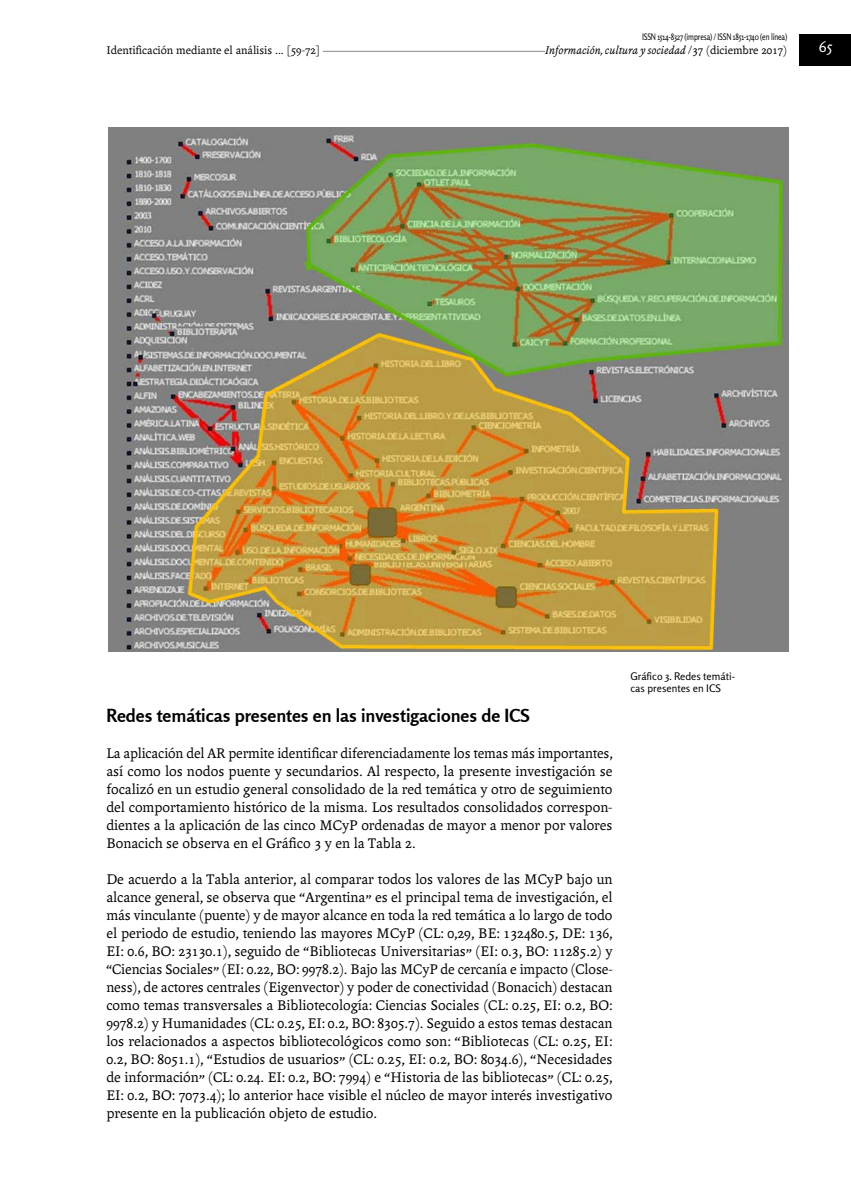
<style>
.page{position:relative;width:851px;height:1191px;background:#fff}
.page>*{position:absolute;margin:0;border:0;box-sizing:border-box;transform-origin:0 0}
.Art____Subtítulo{font:700 18px "Rosario";color:#000}
.Art____Texto_princip{font:15px/18px "Andralis ND Os F";color:#000;text-align:justify}
.t1{font:15px "Rosario";color:#fff}
.t2{font:italic 12px "Andralis ND Os F";color:#000}
.t3{font:12px "Andralis ND Os F";color:#000}
.t4{font:10.5px/12.6px "Rosario";color:#000}
.t5{font:9px "Rosario";letter-spacing:-.02em;color:#000;scale:.8 1}
.s1{font-style:normal}
</style>
<div class="page">
<hr style="left:106px;top:51px;width:546px;height:1px;background:#87888a">
<div style="left:545px;top:44px;width:242px;height:15px;background:#fff"></div>
<div style="left:799px;top:35px;width:51px;height:31px;background:#000"></div>
<div style="left:106px;top:44px;width:217px;height:15px;background:#fff"></div>
<img style="left:108px;top:128px;width:679px;height:523px">
<p class="t5" style="left:642px;top:31px;width:183px">ISSN 1514-8327 (impresa) / ISSN 1851-1740 (en línea)</p>
<p class="t3" style="left:106px;top:44px;width:215px">Identificación mediante el análisis ... [59-72]</p>
<p class="t2" style="left:545px;top:44px;width:243px">Información, cultura y sociedad <span class="s1">/37 (diciembre 2017)</span></p>
<p class="t1" style="left:818px;top:38px;width:15px">65</p>
<p class="Art____Subtítulo" style="left:106px;top:704px;width:425px">Redes temáticas presentes en las investigaciones de ICS</p>
<p class="Art____Texto_princip" style="left:106px;top:744px;width:507px">La aplicación del AR permite identificar diferenciadamente los temas más importantes, así como los nodos puente y secundarios. Al respecto, la presente investigación se focalizó en un estudio general consolidado de la red temática y otro de seguimiento del comportamiento histórico de la misma. Los resultados consolidados correspon&shy;dientes a la aplicación de las cinco MCyP ordenadas de mayor a menor por valores Bonacich se observa en el Gráfico 3 y en la Tabla 2.</p>
<p class="Art____Texto_princip" style="left:106px;top:870px;width:507px">De acuerdo a la Tabla anterior, al comparar todos los valores de las MCyP bajo un alcance general, se observa que “Argentina” es el principal tema de investigación, el más vinculante (puente) y de mayor alcance en toda la red temática a lo largo de todo el periodo de estudio, teniendo las mayores MCyP (CL: 0,29, BE: 132480.5, DE: 136, EI: 0.6, BO: 23130.1), seguido de “Bibliotecas Universitarias” (EI: 0.3, BO: 11285.2) y “Ciencias Sociales” (EI: 0.22, BO: 9978.2). Bajo las MCyP de cercanía e impacto (Close&shy;ness), de actores centrales (Eigenvector) y poder de conectividad (Bonacich) destacan como temas transversales a Bibliotecología: Ciencias Sociales (CL: 0.25, EI: 0.2, BO:<br>9978.2) y Humanidades (CL: 0.25, EI: 0.2, BO: 8305.7). Seguido a estos temas destacan los relacionados a aspectos bibliotecológicos como son: “Bibliotecas (CL: 0.25, EI:<br>0.2, BO: 8051.1), “Estudios de usuarios” (CL: 0.25, EI: 0.2, BO: 8034.6), “Necesidades de información” (CL: 0.24. EI: 0.2, BO: 7994) e “Historia de las bibliotecas” (CL: 0.25, EI: 0.2, BO: 7073.4); lo anterior hace visible el núcleo de mayor interés investigativo presente en la publicación objeto de estudio.</p>
<p class="t4" style="left:630px;top:670px;width:106px">Gráfico 3. Redes temáti&shy;cas presentes en ICS</p>
</div>
